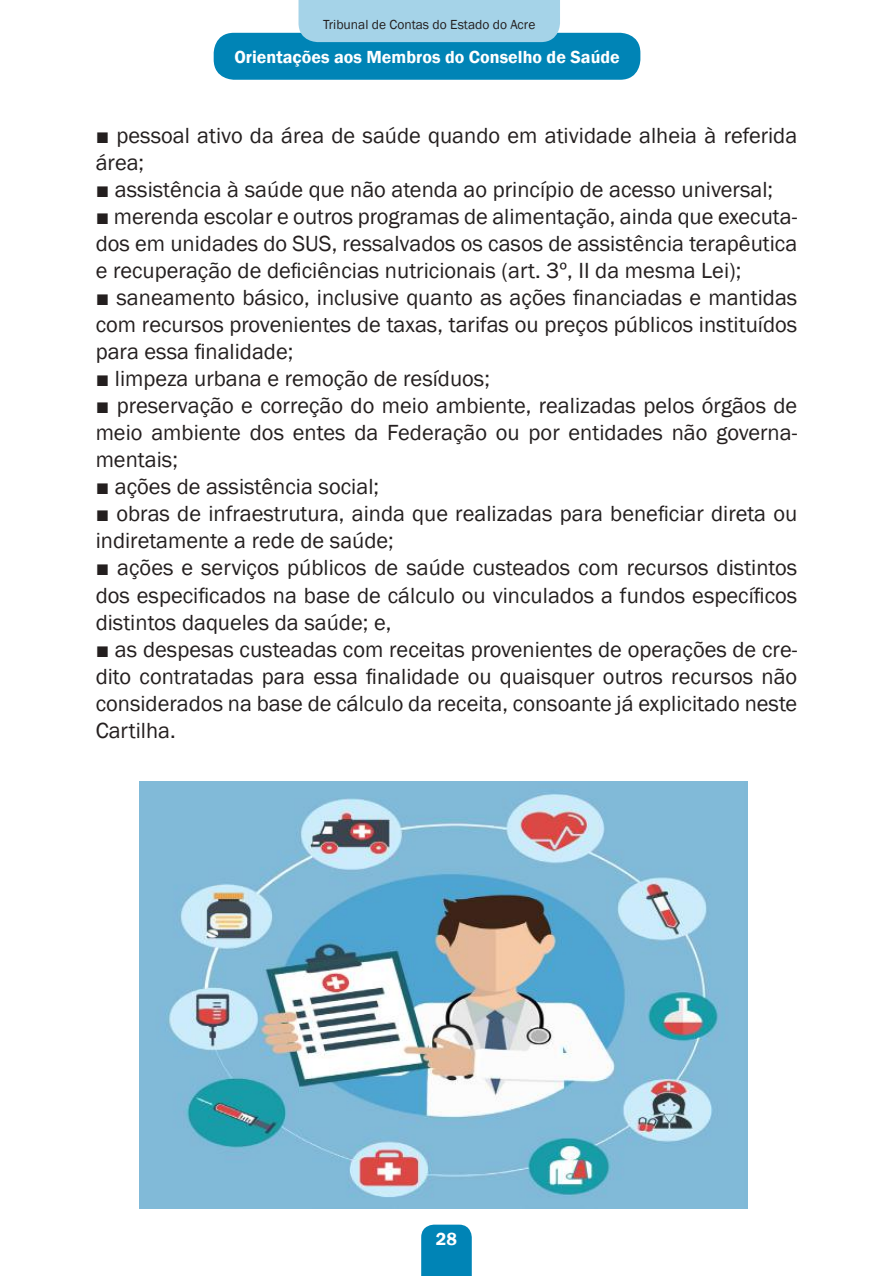
<style>
.page{position:relative;width:893px;height:1276px;background:#fff}
.page>*{position:absolute;margin:0;border:0;box-sizing:border-box;transform-origin:0 0}
.t1{font:22.5px/27px "Franklin Gothic";color:#241f1f;text-align:justify}
.t2{font:600 18px "Franklin Gothic";color:#fff}
.t3{font:13.5px "Franklin Gothic";color:#241f1f}
</style>
<div class="page">
<div style="left:214px;top:33px;width:426px;height:47px;background:#0084b6;border-radius:20px"></div>
<svg style="left:421px;top:1224px;width:51px;height:52px;background:#0b89b9"></svg>
<div style="left:298px;top:0;width:262px;height:42px;background:#a5d3e8"></div>
<img style="left:139px;top:781px;width:608px;height:427px">
<p class="t3" style="left:323px;top:16px;width:214px">Tribunal de Contas do Estado do Acre</p>
<p class="t2" style="left:234px;top:46px;width:387px">Orientações aos Membros do Conselho de Saúde</p>
<p class="t1" style="left:96px;top:123px;width:703px">■ pessoal ativo da área de saúde quando em atividade alheia à referida área;</p>
<p class="t1" style="left:96px;top:177px;width:679px">■ assistência à saúde que não atenda ao princípio de acesso universal;</p>
<p class="t1" style="left:96px;top:204px;width:703px">■ merenda escolar e outros programas de alimentação, ainda que executa&shy;dos em unidades do SUS, ressalvados os casos de assistência terapêutica e recuperação de deficiências nutricionais (art. 3º, II da mesma Lei);</p>
<p class="t1" style="left:96px;top:285px;width:703px">■ saneamento básico, inclusive quanto as ações financiadas e mantidas com recursos provenientes de taxas, tarifas ou preços públicos instituídos para essa finalidade;</p>
<p class="t1" style="left:96px;top:366px;width:396px">■ limpeza urbana e remoção de resíduos;</p>
<p class="t1" style="left:96px;top:393px;width:703px">■ preservação e correção do meio ambiente, realizadas pelos órgãos de meio ambiente dos entes da Federação ou por entidades não governa&shy;mentais;</p>
<p class="t1" style="left:96px;top:474px;width:285px">■ ações de assistência social;</p>
<p class="t1" style="left:96px;top:501px;width:703px">■ obras de infraestrutura, ainda que realizadas para beneficiar direta ou indiretamente a rede de saúde;</p>
<p class="t1" style="left:96px;top:555px;width:703px">■ ações e serviços públicos de saúde custeados com recursos distintos dos especificados na base de cálculo ou vinculados a fundos específicos distintos daqueles da saúde; e,</p>
<p class="t1" style="left:96px;top:636px;width:703px">■ as despesas custeadas com receitas provenientes de operações de cre&shy;dito contratadas para essa finalidade ou quaisquer outros recursos não considerados na base de cálculo da receita, consoante já explicitado neste Cartilha.</p>
<p class="t2" style="left:436px;top:1228px;width:23px">28</p>
</div>
